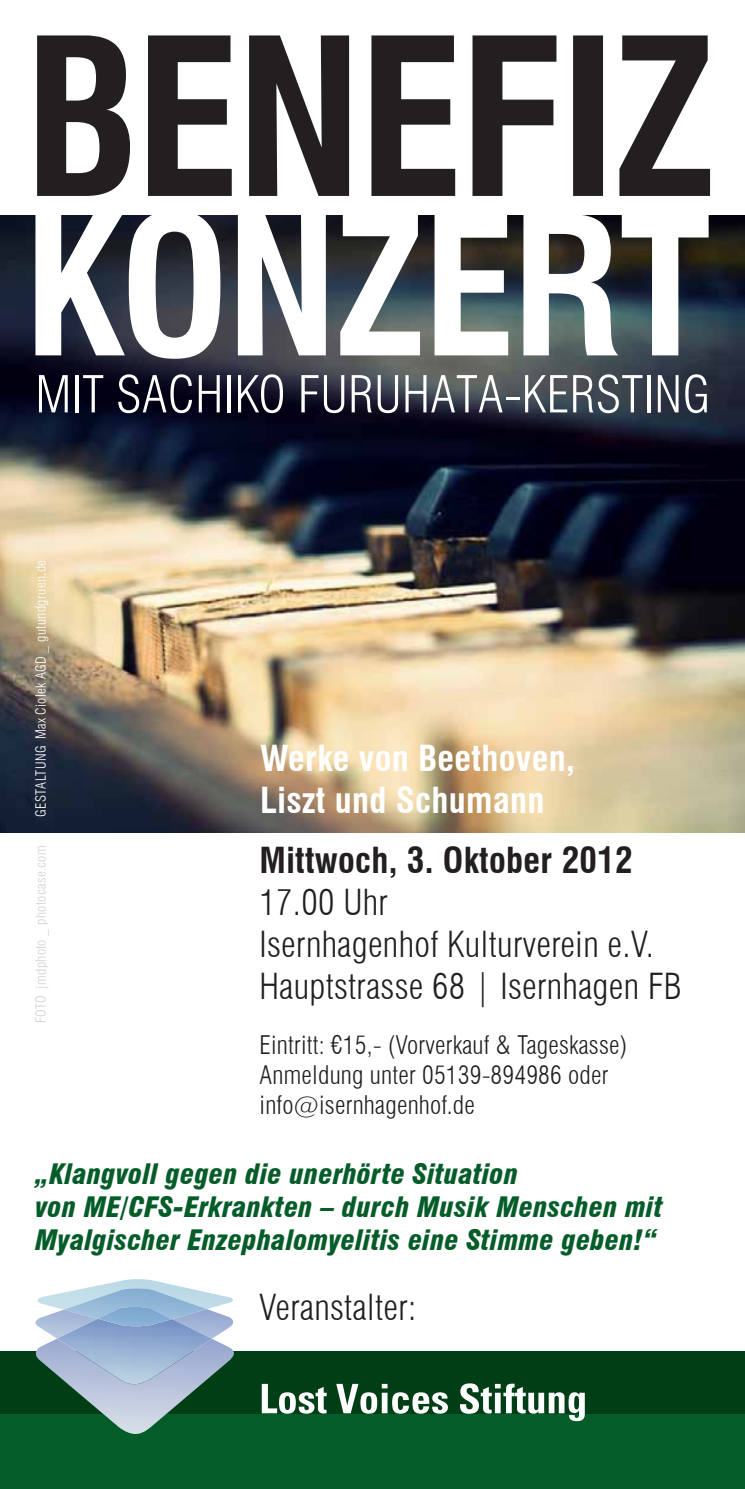
<style>
.page{position:relative;width:745px;height:1489px;background:#fff}
.page>*{position:absolute;margin:0;border:0;box-sizing:border-box;transform-origin:0 0}
.t1{font:300 condensed 50px "Swiss 721 BT";letter-spacing:.01em;color:#fff}
.t2{font:300 condensed 35px/42px "Swiss 721 BT";letter-spacing:.01em;color:#231f20}
.t3{font:700 condensed 35px/42px "Swiss 721 BT";letter-spacing:.01em;color:#fff}
.t4{font:700 condensed 35px "Swiss 721 BT";letter-spacing:.01em;color:#231f20}
.t5{font:italic 900 condensed 27.5px/33px "Swiss 721 BT";letter-spacing:.01em;color:#045c29}
.t6{font:300 condensed 25px/30px "Swiss 721 BT";letter-spacing:.01em;color:#231f20}
.t7{font:300 condensed 13.75px "Swiss 721 BT";letter-spacing:.03em;color:#fff}
.t8{font:300 condensed 13.75px "Swiss 721 BT";letter-spacing:.03em;color:#d1d2d4}
</style>
<div class="page">
<div style="left:0;top:1351px;width:744px;height:102px;background:#003e16"></div>
<div style="left:0;top:1414px;width:744px;height:74px;background:#045c29"></div>
<svg style="left:261px;top:1383px;width:65px;height:30px"></svg>
<svg style="left:336px;top:1383px;width:111px;height:30px"></svg>
<svg style="left:459px;top:1383px;width:125px;height:37px"></svg>
<svg style="left:35px;top:1279px;width:199px;height:154px"></svg>
<img style="left:98px;top:1306px;width:74px;height:20px">
<img style="left:0;top:215px;width:744px;height:617px">
<svg style="left:35px;top:215px;width:673px;height:144px"></svg>
<svg style="left:37px;top:35px;width:672px;height:161px;fill:#231f20"></svg>
<h1 class="t1" style="left:35px;top:364px;width:675px">MIT SACHIKO FURUHATA-KERSTING</h1>
<p class="t7" style="left:33px;top:816px;width:258px;rotate:-90deg">Gestaltung Max Ciolek AGD _ gutundgruen.de</p>
<p class="t8" style="left:33px;top:1023px;width:179px;rotate:-90deg">Foto jmdphoto _ photocase.com</p>
<p class="t3" style="left:260px;top:737px;width:316px">Werke von Beethoven,<br>Liszt und Schumann</p>
<p class="t4" style="left:259px;top:839px;width:374px">Mittwoch, 3. Oktober 2012</p>
<p class="t2" style="left:259px;top:881px;width:423px">17.00 Uhr<br>Isernhagenhof Kulturverein e.V.<br>Hauptstrasse 68 | Isernhagen FB</p>
<p class="t6" style="left:259px;top:1030px;width:369px">Eintritt: €15,- (Vorverkauf &amp; Tageskasse)<br>Anmeldung unter 05139-894986 oder info@isernhagenhof.de</p>
<p class="t5" style="left:35px;top:1157px;width:628px">„Klangvoll gegen die unerhörte Situation<br>von ME/CFS-Erkrankten – durch Musik Menschen mit<br>Myalgischer Enzephalomyelitis eine Stimme geben!“</p>
<p class="t2" style="left:259px;top:1286px;width:158px">Veranstalter:</p>
</div>
